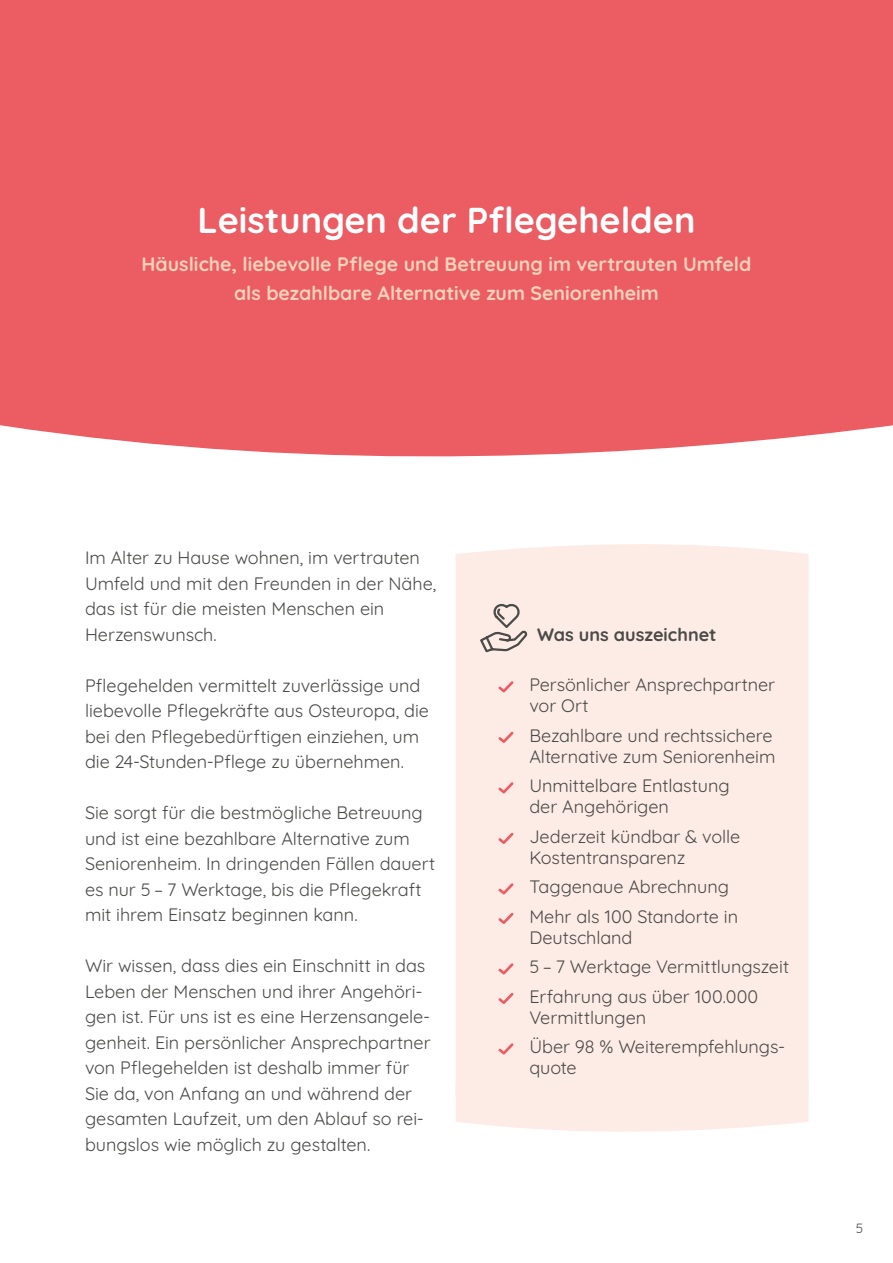
<style>
.page{position:relative;width:893px;height:1263px;background:#fff}
.page>*{position:absolute;margin:0;border:0;box-sizing:border-box;transform-origin:0 0}
.t1{font:700 36px "Quicksand";color:#fff}
.t2{font:700 19.5px/28.5px "Quicksand";color:#f9d2bb;text-align:center}
.t3{font:18px/25.5px "Quicksand";letter-spacing:-.005em;color:#4a4a49}
.t4{font:700 18px "Quicksand";color:#4a4a49}
.t5{font:13.5px "Quicksand";color:#4a4a49}
</style>
<div class="page">
<div style="left:0;top:0;width:893px;height:457px;background:#eb5c63"></div>
<div style="left:456px;top:544px;width:352px;height:540px;background:#fdece5"></div>
<svg style="left:456px;top:1084px;width:352px;height:48px;background:#fdede6"></svg>
<svg style="left:478px;top:601px;width:51px;height:53px;background:#dccec8"></svg>
<svg style="left:498px;top:681px;width:15px;height:12px"></svg>
<svg style="left:498px;top:732px;width:15px;height:11px"></svg>
<svg style="left:498px;top:782px;width:15px;height:12px"></svg>
<svg style="left:498px;top:833px;width:15px;height:11px"></svg>
<svg style="left:498px;top:883px;width:15px;height:12px"></svg>
<svg style="left:498px;top:913px;width:15px;height:11px"></svg>
<svg style="left:498px;top:963px;width:15px;height:12px"></svg>
<svg style="left:498px;top:993px;width:15px;height:11px"></svg>
<svg style="left:498px;top:1043px;width:15px;height:12px"></svg>
<h1 class="t1" style="left:198px;top:193px;width:499px">Leistungen der Pflegehelden</h1>
<p class="t2" style="left:142px;top:248px;width:611px">Häusliche, liebevolle Pflege und Betreuung im vertrauten Umfeld als bezahlbare Alternative zum Seniorenheim</p>
<p class="t3" style="left:85px;top:543px;width:353px">Im Alter zu Hause wohnen, im vertrauten<br>Umfeld und mit den Freunden in der Nähe, das ist für die meisten Menschen ein<br>Herzenswunsch.</p>
<p class="t3" style="left:85px;top:671px;width:345px">Pflegehelden vermittelt zuverlässige und liebevolle Pflegekräfte aus Osteuropa, die bei den Pflegebedürftigen einziehen, um die 24-Stunden-Pflege zu übernehmen.</p>
<p class="t3" style="left:85px;top:798px;width:352px">Sie sorgt für die bestmögliche Betreuung und ist eine bezahlbare Alternative zum Seniorenheim. In dringenden Fällen dauert es nur 5 – 7 Werktage, bis die Pflegekraft mit ihrem Einsatz beginnen kann.</p>
<p class="t3" style="left:85px;top:951px;width:347px">Wir wissen, dass dies ein Einschnitt in das Leben der Menschen und ihrer Angehöri&shy;gen ist. Für uns ist es eine Herzensangele&shy;genheit. Ein persönlicher Ansprechpartner von Pflegehelden ist deshalb immer für Sie da, von Anfang an und während der gesamten Laufzeit, um den Ablauf so rei&shy;bungslos wie möglich zu gestalten.</p>
<p class="t4" style="left:537px;top:620px;width:181px">Was uns auszeichnet</p>
<p class="t3" style="left:529px;top:673px;width:247px;line-height:21px">Persönlicher Ansprechpartner vor Ort</p>
<p class="t3" style="left:529px;top:723px;width:248px;line-height:21px">Bezahlbare und rechtssichere<br>Alternative zum Seniorenheim</p>
<p class="t3" style="left:529px;top:774px;width:202px;line-height:21px">Unmittelbare Entlastung der Angehörigen</p>
<p class="t3" style="left:529px;top:824px;width:212px;line-height:21px">Jederzeit kündbar &amp; volle<br>Kostentransparenz</p>
<p class="t3" style="left:529px;top:870px;width:210px;line-height:29.5px">Taggenaue Abrechnung<br>Mehr als 100 Standorte in</p>
<p class="t3" style="left:529px;top:921px;width:261px;line-height:29.5px">Deutschland<br>5 – 7 Werktage Vermittlungszeit<br>Erfahrung aus über 100.000</p>
<p class="t3" style="left:529px;top:1001px;width:257px;line-height:29.5px">Vermittlungen<br>Über 98 % Weiterempfehlungs-</p>
<p class="t3" style="left:529px;top:1053px;width:49px">quote</p>
<p class="t5" style="left:856px;top:1218px;width:9px">5</p>
</div>
